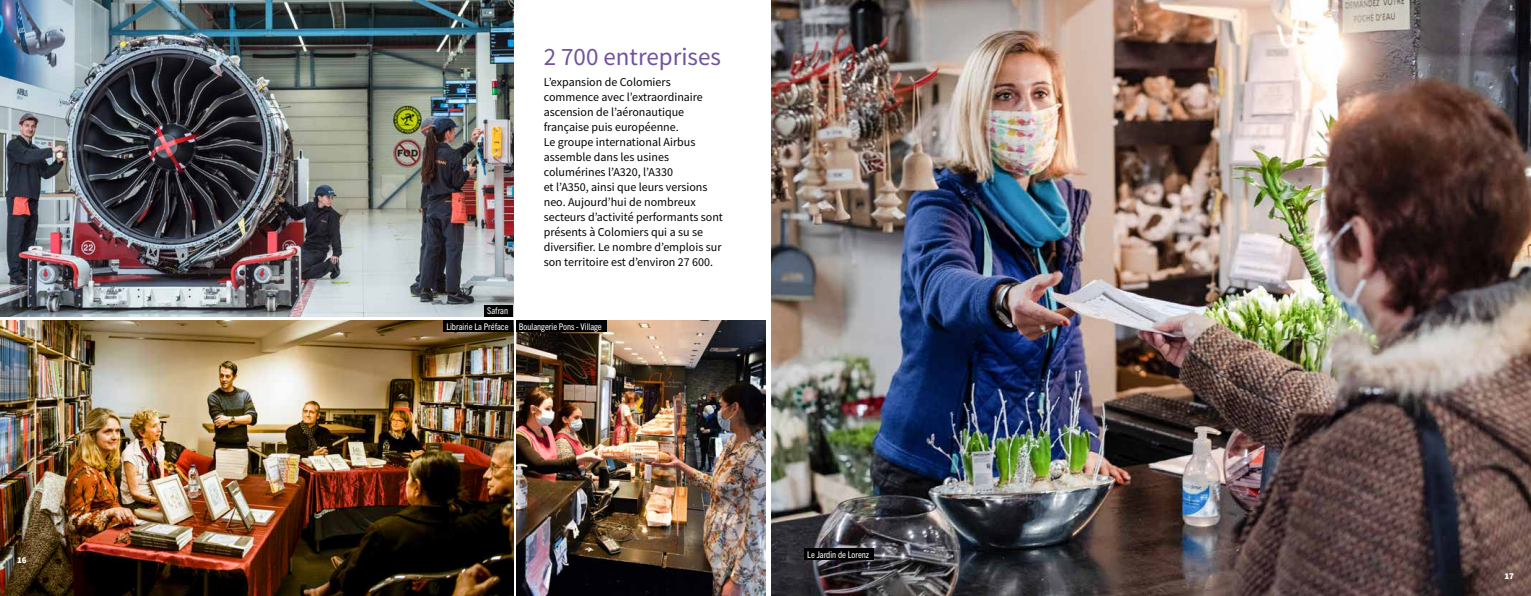
<style>
.page{position:relative;width:1531px;height:596px;background:#fff}
.page>*{position:absolute;margin:0;border:0;box-sizing:border-box;transform-origin:0 0}
.t1{font:25px "Source Sans Pro";color:#70539e}
.t2{font:12px/15px "Source Sans Pro";color:#000}
.t3{font:condensed 9.2px "Trade Gothic Next LT Pro";color:#fff}
.t4{font:900 9px "Source Sans Pro";color:#fff}
</style>
<div class="page">
<img style="left:771px;top:0;width:760px;height:595px">
<div style="left:804px;top:548px;width:70px;height:11px;background:#000"></div>
<img style="left:0;top:0;width:513px;height:316px">
<img style="left:516px;top:320px;width:249px;height:275px">
<img style="left:0;top:320px;width:513px;height:275px">
<div style="left:516px;top:320px;width:90px;height:11px;background:#000"></div>
<div style="left:443px;top:320px;width:70px;height:11px;background:#000"></div>
<div style="left:484px;top:305px;width:29px;height:11px;background:#000"></div>
<p class="t4" style="left:17px;top:553px;width:11px">16</p>
<p class="t3" style="left:487px;top:304px;width:22px">Safran</p>
<h1 class="t1" style="left:544px;top:41px;width:179px">2 700 entreprises</h1>
<p class="t2" style="left:544px;top:74px;width:181px">L’expansion de Colomiers commence avec l’extraordinaire ascension de l’aéronautique française puis européenne.<br>Le groupe international Airbus assemble dans les usines columérines l’A320, l’A330<br>et l’A350, ainsi que leurs versions neo. Aujourd’hui de nombreux secteurs d’activité performants sont présents à Colomiers qui a su se diversifier. Le nombre d’emplois sur son territoire est d’environ 27 600.</p>
<p class="t3" style="left:446px;top:320px;width:157px">Librairie La Préface Boulangerie Pons - Village</p>
<p class="t3" style="left:807px;top:547px;width:63px">Le Jardin de Lorenz</p>
<p class="t4" style="left:1504px;top:569px;width:11px">17</p>
</div>
